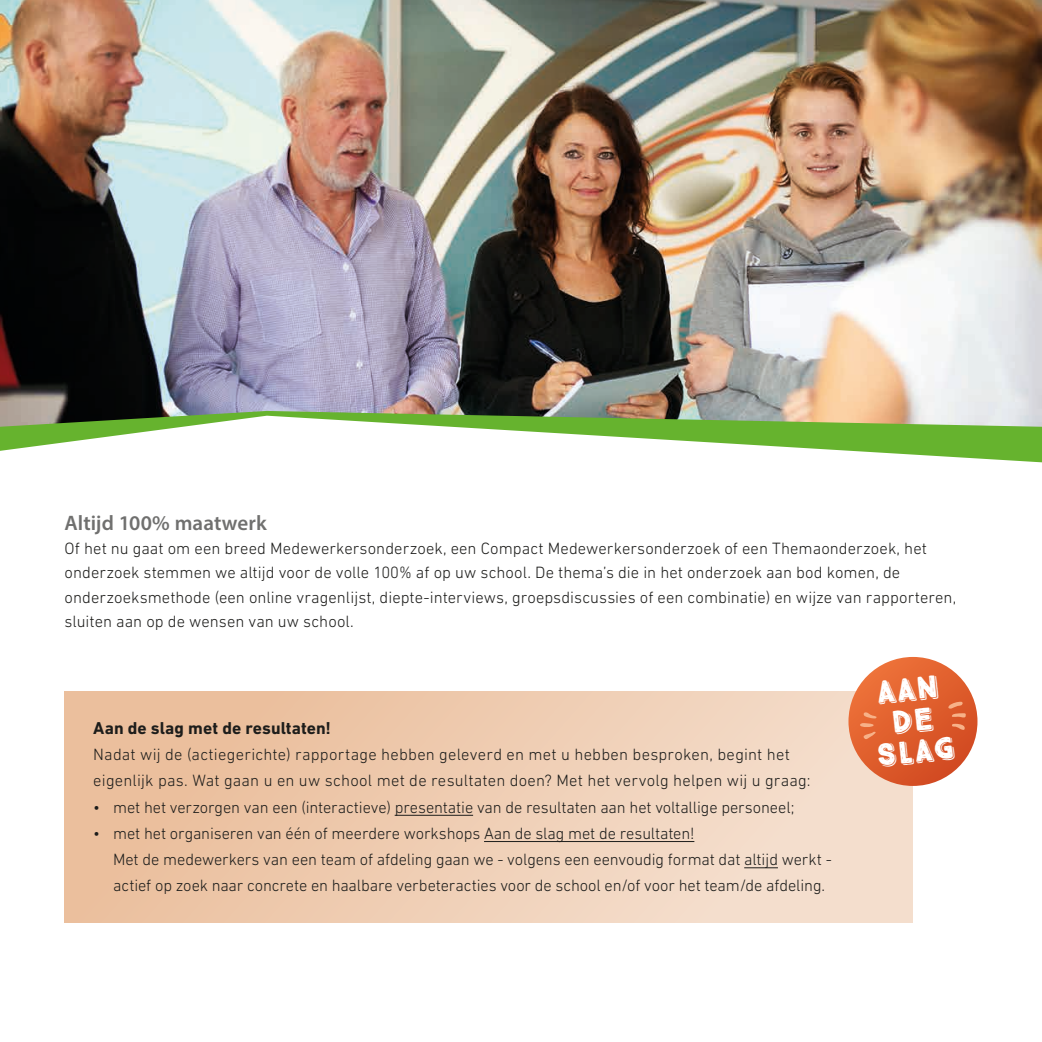
<style>
.page{position:relative;width:1042px;height:1042px;background:#fff}
.page>*{position:absolute;margin:0;border:0;box-sizing:border-box;transform-origin:0 0}
.t1{font:31.15px/31.2px "True North Rough 3 D Black";color:#fff;text-align:center}
.t2{font:600 21px "Myriad Pro";letter-spacing:.005em;color:#70706f}
.t3{font:700 17.5px "DIN Next LT Pro";letter-spacing:.005em;color:#1d1d1b}
.t4{font:300 16.62px/24.5px "DIN Next LT Pro";color:#1d1d1b}
</style>
<div class="page">
<div style="left:64px;top:691px;width:849px;height:232px;background:linear-gradient(to right,#eabc98,#f5e1d1)"></div>
<div style="left:848px;top:657px;width:129px;height:129px;background:linear-gradient(to bottom,#ea6e37,#d54f25);border-radius:64px"></div>
<svg style="left:860px;top:711px;width:18px;height:28px"></svg>
<svg style="left:947px;top:701px;width:19px;height:29px"></svg>
<hr style="left:395px;top:815px;width:78px;height:1px;background:#1d1d1b">
<hr style="left:484px;top:841px;width:210px;height:1px;background:#1d1d1b">
<hr style="left:744px;top:867px;width:34px;height:1px;background:#1d1d1b">
<img style="left:0;top:0;width:1042px;height:411px">
<svg style="left:0;top:411px;width:1042px;height:51px"></svg>
<p class="t2" style="left:64px;top:509px;width:204px">Altijd 100% maatwerk</p>
<p class="t4" style="left:64px;top:536px;width:893px">Of het nu gaat om een breed Medewerkersonderzoek, een Compact Medewerkersonderzoek of een Themaonderzoek, het onderzoek stemmen we altijd voor de volle 100% af op uw school. De thema’s die in het onderzoek aan bod komen, de onderzoeksmethode (een online vragenlijst, diepte-interviews, groepsdiscussies of een combinatie) en wijze van rapporteren, sluiten aan op de wensen van uw school.</p>
<p class="t3" style="left:93px;top:718px;width:239px">Aan de slag met de resultaten!</p>
<p class="t4" style="left:93px;top:741px;width:719px;line-height:26.2px">Nadat wij de (actiegerichte) rapportage hebben geleverd en met u hebben besproken, begint het eigenlijk pas. Wat gaan u en uw school met de resultaten doen? Met het vervolg helpen wij u graag:</p>
<p class="t4" style="left:93px;top:794px;width:702px">• met het verzorgen van een (interactieve) presentatie van de resultaten aan het voltallige personeel;</p>
<p class="t4" style="left:113px;top:820px;width:720px;line-height:26.2px;text-indent:-20px">• met het organiseren van één of meerdere workshops Aan de slag met de resultaten!<br>Met de medewerkers van een team of afdeling gaan we - volgens een eenvoudig format dat altijd werkt - actief op zoek naar concrete en haalbare verbeteracties voor de school en/of voor het team/de afdeling.</p>
<h1 class="t1" style="left:867px;top:679px;width:81px;rotate:-6deg">AAN<br>DE<br>SLAG</h1>
</div>
